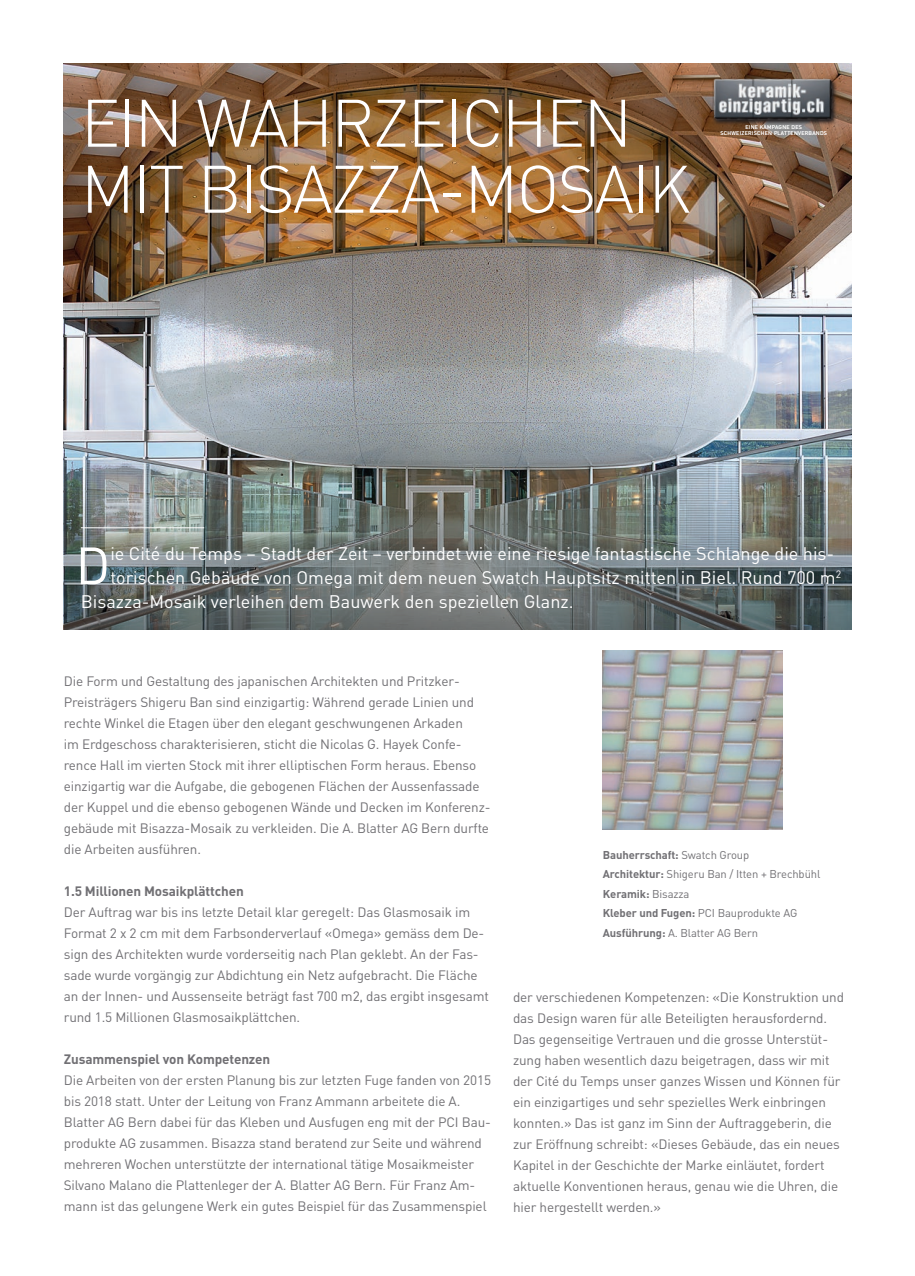
<style>
.page{position:relative;width:915px;height:1276px;background:#fff}
.page>*{position:absolute;margin:0;border:0;box-sizing:border-box;transform-origin:0 0}
.t1{font:300 66px "DIN";letter-spacing:-.03em;color:#fff}
.t2{font:51.75px "DIN";color:#fff}
.t3{font:18px "DIN";color:#fff}
.t4{font:13.5px/21px "DIN";letter-spacing:-.01em;color:#717074}
.t5{font:700 13.5px "DIN";letter-spacing:-.01em;color:#717074}
.t6{font:11.25px/19.5px "DIN";letter-spacing:-.01em;color:#717074}
.t7{font:5.4px "DIN";letter-spacing:.05em;color:#fff}
.s1{font-weight:700}
</style>
<div class="page">
<img style="left:64px;top:64px;width:786px;height:425px">
<img style="left:711px;top:72px;width:123px;height:5px">
<svg style="left:64px;top:489px;width:786px;height:140px;background:#6c7573"></svg>
<svg style="left:711px;top:77px;width:125px;height:48px;background:#797778"></svg>
<hr style="left:81px;top:527px;width:123px;height:1px;background:#fff">
<img style="left:602px;top:651px;width:180px;height:178px">
<h1 class="t1" style="left:81px;top:82px;width:552px">EIN WAHRZEICHEN</h1>
<h1 class="t1" style="left:81px;top:148px;width:611px">MIT BISAZZA-MOSAIK</h1>
<p class="t7" style="left:745px;top:123px;width:58px">EINE KAMPAGNE DES</p>
<p class="t7" style="left:720px;top:130px;width:108px">SCHWEIZERISCHEN PLATTENVERBANDS</p>
<h2 class="t2" style="left:75px;top:533px;width:36px">D</h2>
<h3 class="t3" style="left:110px;top:542px;width:725px">ie Cité du Temps – Stadt der Zeit – verbindet wie eine riesige fantastische Schlange die his-</h3>
<h3 class="t3" style="left:110px;top:566px;width:732px">torischen Gebäude von Omega mit dem neuen Swatch Hauptsitz mitten in Biel. Rund 700 m<sup>2</sup></h3>
<h3 class="t3" style="left:81px;top:590px;width:494px">Bisazza-Mosaik verleihen dem Bauwerk den speziellen Glanz.</h3>
<p class="t4" style="left:64px;top:670px;width:428px">Die Form und Gestaltung des japanischen Architekten und Pritzker-Preisträgers Shigeru Ban sind einzigartig: Während gerade Linien und rechte Winkel die Etagen über den elegant geschwungenen Arkaden<br>im Erdgeschoss charakterisieren, sticht die Nicolas G. Hayek Confe&shy;rence Hall im vierten Stock mit ihrer elliptischen Form heraus. Ebenso einzigartig war die Aufgabe, die gebogenen Flächen der Aussenfassade der Kuppel und die ebenso gebogenen Wände und Decken im Konferenz&shy;gebäude mit Bisazza-Mosaik zu verkleiden. Die A. Blatter AG Bern durfte die Arbeiten ausführen.</p>
<p class="t5" style="left:64px;top:882px;width:181px">1.5 Millionen Mosaikplättchen</p>
<p class="t4" style="left:64px;top:901px;width:426px">Der Auftrag war bis ins letzte Detail klar geregelt: Das Glasmosaik im Format 2 x 2 cm mit dem Farbsonderverlauf «Omega» gemäss dem De&shy;sign des Architekten wurde vorderseitig nach Plan geklebt. An der Fas&shy;sade wurde vorgängig zur Abdichtung ein Netz aufgebracht. Die Fläche an der Innen- und Aussenseite beträgt fast 700 m2, das ergibt insgesamt rund 1.5 Millionen Glasmosaikplättchen.</p>
<p class="t5" style="left:64px;top:1050px;width:208px">Zusammenspiel von Kompetenzen</p>
<p class="t4" style="left:64px;top:1069px;width:428px">Die Arbeiten von der ersten Planung bis zur letzten Fuge fanden von 2015 bis 2018 statt. Unter der Leitung von Franz Ammann arbeitete die A.<br>Blatter AG Bern dabei für das Kleben und Ausfugen eng mit der PCI Bau&shy;produkte AG zusammen. Bisazza stand beratend zur Seite und während mehreren Wochen unterstützte der international tätige Mosaikmeister Silvano Malano die Plattenleger der A. Blatter AG Bern. Für Franz Am&shy;mann ist das gelungene Werk ein gutes Beispiel für das Zusammenspiel</p>
<p class="t6" style="left:602px;top:845px;width:219px"><span class="s1">Bauherrschaft:</span> Swatch Group<br><span class="s1">Architektur:</span> Shigeru Ban / Itten + Brechbühl<br><span class="s1">Keramik:</span> Bisazza<br><span class="s1">Kleber und Fugen:</span> PCI Bauprodukte AG<br><span class="s1">Ausführung:</span> A. Blatter AG Bern</p>
<p class="t4" style="left:513px;top:986px;width:332px">der verschiedenen Kompetenzen: «Die Konstruktion und das Design waren für alle Beteiligten herausfordernd.<br>Das gegenseitige Vertrauen und die grosse Unterstüt&shy;zung haben wesentlich dazu beigetragen, dass wir mit der Cité du Temps unser ganzes Wissen und Können für ein einzigartiges und sehr spezielles Werk einbringen konnten.» Das ist ganz im Sinn der Auftraggeberin, die zur Eröffnung schreibt: «Dieses Gebäude, das ein neues Kapitel in der Geschichte der Marke einläutet, fordert aktuelle Konventionen heraus, genau wie die Uhren, die hier hergestellt werden.»</p>
</div>
